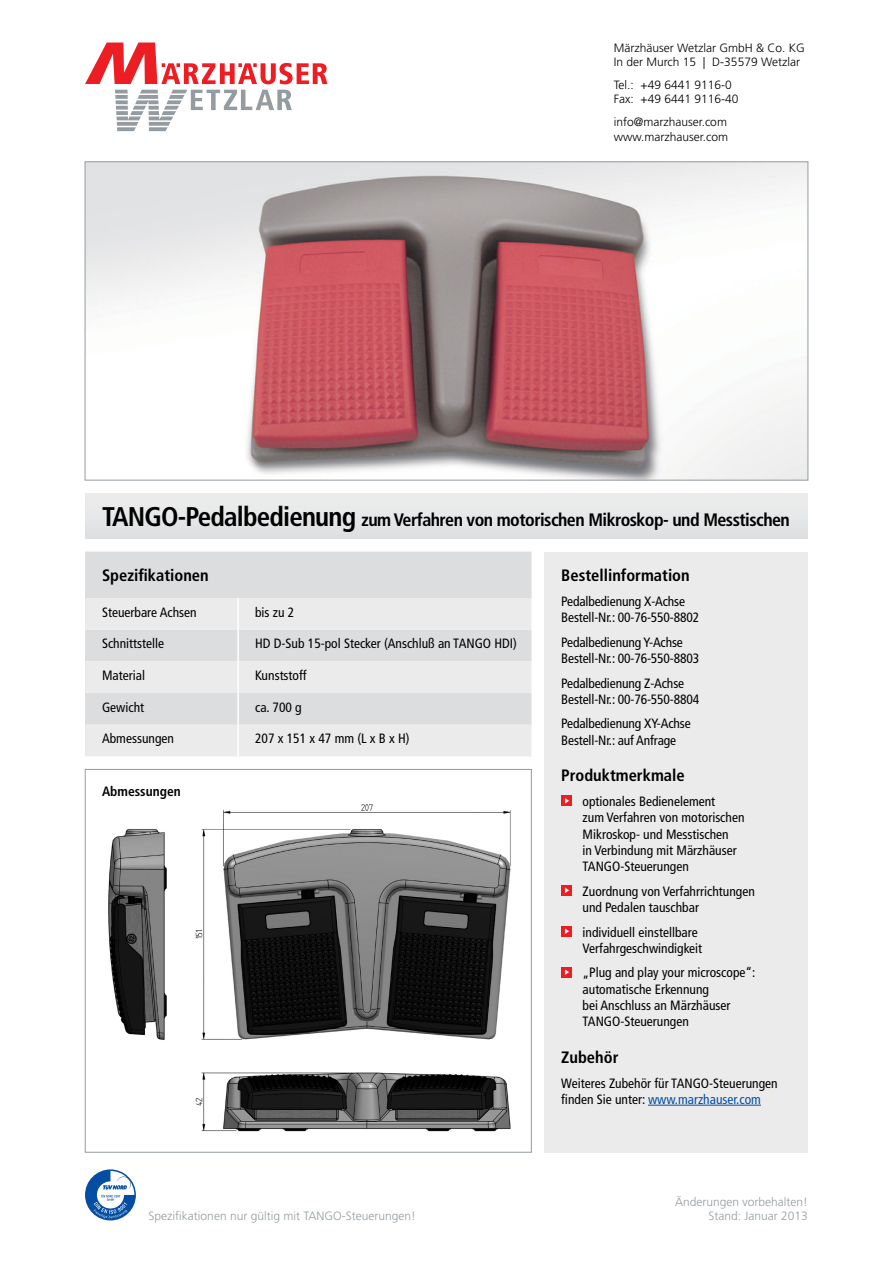
<style>
.page{position:relative;width:893px;height:1263px;background:#fff}
.page>*{position:absolute;margin:0;border:0;box-sizing:border-box;transform-origin:0 0}
.t1{font:700 condensed 18px "Frutiger LT Std";letter-spacing:-.03em;color:#000}
.t2{font:700 condensed 16.5px "Frutiger LT Std";color:#000}
.t3{font:condensed 13.5px/16.2px "Frutiger LT Std";color:#000}
.t4{font:700 condensed 13.5px "Frutiger LT Std";color:#000}
.t5{font:300 12px/14.4px "Frutiger LT Std";color:#000}
.t6{font:300 12px/14.4px "Frutiger LT Std";color:#949ca1;text-align:right}
.s1{font-size:27px}
.s2{color:#034ea2}
</style>
<div class="page">
<svg style="left:86px;top:1170px;width:49px;height:50px"></svg>
<svg style="left:85px;top:43px;width:243px;height:41px"></svg>
<svg style="left:115px;top:90px;width:177px;height:41px"></svg>
<img style="left:108px;top:804px;width:403px;height:328px">
<div style="left:544px;top:552px;width:264px;height:600px;background:#ebebec"></div>
<hr style="left:648px;top:1105px;width:113px;height:1px;background:#034ea2">
<div style="left:561px;top:795px;width:11px;height:11px;background:#ed1d24"></div>
<svg style="left:565px;top:798px;width:4px;height:6px"></svg>
<div style="left:561px;top:885px;width:11px;height:11px;background:#ed1d24"></div>
<svg style="left:565px;top:887px;width:4px;height:6px"></svg>
<div style="left:561px;top:926px;width:11px;height:10px;background:#ed1d24"></div>
<svg style="left:565px;top:928px;width:4px;height:6px"></svg>
<div style="left:561px;top:967px;width:11px;height:10px;background:#ed1d24"></div>
<svg style="left:565px;top:969px;width:4px;height:6px"></svg>
<div style="left:85px;top:493px;width:723px;height:46px;background:#e7e8e9"></div>
<div style="left:85px;top:552px;width:446px;height:46px;background:#dcddde"></div>
<svg style="left:85px;top:598px;width:446px;height:158px;background:#e5e5e6"></svg>
<hr style="left:237px;top:598px;width:2px;height:32px;background:#fff">
<hr style="left:237px;top:630px;width:2px;height:31px;background:#fff">
<hr style="left:237px;top:661px;width:2px;height:32px;background:#fff">
<hr style="left:237px;top:693px;width:2px;height:32px;background:#fff">
<hr style="left:237px;top:725px;width:2px;height:31px;background:#fff">
<img style="left:87px;top:164px;width:719px;height:314px">
<p class="t5" style="left:614px;top:40px;width:193px">Märzhäuser Wetzlar GmbH &amp; Co. KG<br>In der Murch 15 | D-35579 Wetzlar</p>
<p class="t5" style="left:614px;top:78px;width:126px">Tel.: +49 6441 9116-0<br>Fax: +49 6441 9116-40</p>
<p class="t5" style="left:614px;top:115px;width:116px">info@marzhauser.com www.marzhauser.com</p>
<h1 class="t1" style="left:102px;top:509px;width:689px"><span class="s1">TANGO-Pedalbedienung</span> zum Verfahren von motorischen Mikroskop- und Messtischen</h1>
<p class="t2" style="left:102px;top:565px;width:108px">Spezifikationen</p>
<p class="t3" style="left:102px;top:604px;width:96px">Steuerbare Achsen</p>
<p class="t3" style="left:255px;top:604px;width:41px">bis zu 2</p>
<p class="t3" style="left:102px;top:636px;width:64px">Schnittstelle</p>
<p class="t3" style="left:255px;top:636px;width:263px">HD D-Sub 15-pol Stecker (Anschluß an TANGO HDI)</p>
<p class="t3" style="left:102px;top:667px;width:44px">Material</p>
<p class="t3" style="left:255px;top:667px;width:53px">Kunststoff</p>
<p class="t3" style="left:102px;top:699px;width:44px">Gewicht</p>
<p class="t3" style="left:255px;top:699px;width:48px">ca. 700 g</p>
<p class="t3" style="left:102px;top:731px;width:73px">Abmessungen</p>
<p class="t3" style="left:255px;top:731px;width:156px">207 x 151 x 47 mm (L x B x H)</p>
<p class="t4" style="left:102px;top:784px;width:80px">Abmessungen</p>
<p class="t6" style="left:149px;top:1209px;width:269px">Spezifikationen nur gültig mit TANGO-Steuerungen!</p>
<p class="t2" style="left:561px;top:565px;width:130px">Bestellinformation</p>
<p class="t3" style="left:561px;top:593px;width:139px">Pedalbedienung X-Achse<br>Bestell-Nr.: 00-76-550-8802</p>
<p class="t3" style="left:561px;top:634px;width:139px">Pedalbedienung Y-Achse<br>Bestell-Nr.: 00-76-550-8803</p>
<p class="t3" style="left:561px;top:675px;width:139px">Pedalbedienung Z-Achse<br>Bestell-Nr.: 00-76-550-8804</p>
<p class="t3" style="left:561px;top:716px;width:131px">Pedalbedienung XY-Achse<br>Bestell-Nr.: auf Anfrage</p>
<p class="t2" style="left:561px;top:766px;width:125px">Produktmerkmale</p>
<p class="t3" style="left:583px;top:793px;width:164px">optionales Bedienelement<br>zum Verfahren von motorischen<br>Mikroskop- und Messtischen<br>in Verbindung mit Märzhäuser<br>TANGO-Steuerungen</p>
<p class="t3" style="left:583px;top:883px;width:174px">Zuordnung von Verfahrrichtungen und Pedalen tauschbar</p>
<p class="t3" style="left:583px;top:924px;width:121px">individuell einstellbare<br>Verfahrgeschwindigkeit</p>
<p class="t3" style="left:583px;top:965px;width:174px">„Plug and play your microscope“: automatische Erkennung<br>bei Anschluss an Märzhäuser<br>TANGO-Steuerungen</p>
<p class="t2" style="left:561px;top:1047px;width:59px">Zubehör</p>
<p class="t3" style="left:561px;top:1075px;width:218px">Weiteres Zubehör für TANGO-Steuerungen finden Sie unter: <span class="s2">www.marzhauser.com</span></p>
<p class="t6" style="left:675px;top:1195px;width:134px">Änderungen vorbehalten!<br>Stand: Januar 2013</p>
</div>
